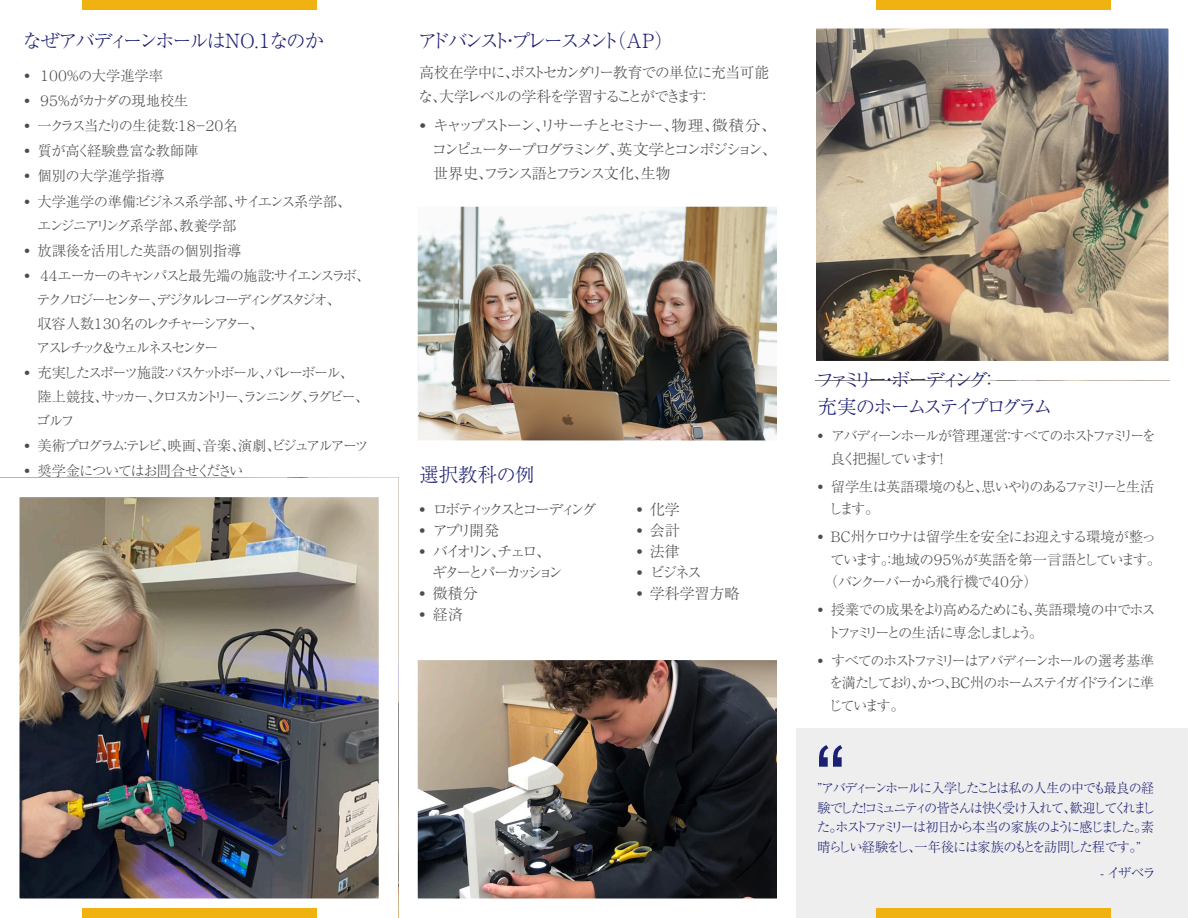
<style>
.page{position:relative;width:1188px;height:918px;background:#fff}
.page>*{position:absolute;margin:0;border:0;box-sizing:border-box;transform-origin:0 0}
.t1{font:300 19.5px/27px "Ryumin Pr 6 N";letter-spacing:-.18em;color:#1c2072}
.t2{font:300 19.5px "Ryumin Pr 6 N";letter-spacing:-.11em;color:#1c2072}
.t3{font:300 19.5px "Ryumin Pr 6 N";letter-spacing:-.185em;color:#1c2072}
.t4{font:300 19.5px "Ryumin Pr 6 N";letter-spacing:-.145em;color:#1c2072}
.t5{font:300 15px/24px "Ryumin Pr 6 N";letter-spacing:-.165em;color:#4b4c4d;text-align:justify;scale:1.05 1}
.t6{font:300 15px/24px "Ryumin Pr 6 N";letter-spacing:-.095em;color:#4b4c4d}
.t7{font:300 15px "Ryumin Pr 6 N";letter-spacing:-.165em;color:#4b4c4d}
.t8{font:300 15px/21px "Ryumin Pr 6 N";letter-spacing:-.215em;color:#4b4c4d}
.t9{font:300 15px "Ryumin Pr 6 N";letter-spacing:-.235em;color:#4b4c4d}
.t10{font:300 14.25px/22.5px "Ryumin Pr 6 N";letter-spacing:-.135em;color:#4b4c4d}
.t11{font:300 14.25px/24px "Ryumin Pr 6 N";letter-spacing:-.195em;color:#4b4c4d}
.t12{font:300 14.25px/24px "Ryumin Pr 6 N";letter-spacing:-.18em;color:#4b4c4d}
.t13{font:300 14.25px/24px "Ryumin Pr 6 N";letter-spacing:-.085em;color:#4b4c4d}
.t14{font:300 14.25px "Ryumin Pr 6 N";letter-spacing:-.08em;color:#4b4c4d}
.t15{font:300 14.25px/22.5px "Ryumin Pr 6 N";letter-spacing:-.165em;color:#4b4c4d}
.t16{font:300 14.25px "Ryumin Pr 6 N";letter-spacing:-.16em;color:#4b4c4d}
.t17{font:300 14.25px "Ryumin Pr 6 N";letter-spacing:-.02em;color:#4b4c4d}
.t18{font:300 14.25px "Ryumin Pr 6 N";letter-spacing:-.115em;color:#4b4c4d}
.t19{font:300 14.25px "Ryumin Pr 6 N";color:#4b4c4d}
.t20{font:300 14.25px "Ryumin Pr 6 N";letter-spacing:-.185em;color:#4b4c4d}
.t21{font:300 14.25px "Ryumin Pr 6 N";letter-spacing:-.095em;color:#4b4c4d}
.t22{font:300 13.5px/19.5px "Ryumin Pr 6 N";letter-spacing:-.12em;color:#1c2072;text-align:justify;scale:.96 1}
.t23{font:300 13.5px "Ryumin Pr 6 N";letter-spacing:-.12em;color:#1c2072}
</style>
<div class="page">
<img style="left:419px;top:662px;width:356px;height:235px">
<img style="left:817px;top:30px;width:350px;height:329px">
<img style="left:21px;top:499px;width:356px;height:398px">
<div style="left:796px;top:729px;width:392px;height:189px;background:#eeeeef"></div>
<svg style="left:819px;top:745px;width:23px;height:22px"></svg>
<img style="left:419px;top:208px;width:356px;height:231px">
<div style="left:82px;top:0;width:235px;height:10px;background:#efb211"></div>
<div style="left:876px;top:908px;width:234px;height:10px;background:#efb211"></div>
<div style="left:82px;top:908px;width:235px;height:10px;background:#efb211"></div>
<div style="left:876px;top:0;width:234px;height:10px;background:#efb211"></div>
<p class="t2" style="left:22px;top:26px;width:303px">なぜアバディーンホールはNO.１なのか</p>
<p class="t19" style="left:24px;top:65px;width:141px">• １００％の大学進学率</p>
<p class="t14" style="left:24px;top:90px;width:166px">• ９５％がカナダの現地校生</p>
<p class="t20" style="left:24px;top:115px;width:215px">• 一クラス当たりの生徒数：１８－２０名</p>
<p class="t17" style="left:24px;top:140px;width:176px">• 質が高く経験豊富な教師陣</p>
<p class="t19" style="left:24px;top:165px;width:142px">• 個別の大学進学指導</p>
<p class="t13" style="left:37px;top:188px;width:315px;text-indent:-13px">• 大学進学の準備：ビジネス系学部、サイエンス系学部、エンジニアリング系学部、教養学部</p>
<p class="t17" style="left:24px;top:239px;width:219px">• 放課後を活用した英語の個別指導</p>
<p class="t11" style="left:36px;top:263px;width:335px;text-indent:-12px">• ４４エーカーのキャンパスと最先端の施設；サイエンスラボ、テクノロジーセンター、デジタルレコーディングスタジオ、<br>収容人数１３０名のレクチャーシアター、<br>アスレチック＆ウェルネスセンター</p>
<p class="t12" style="left:36px;top:360px;width:335px;text-indent:-12px">• 充実したスポーツ施設：バスケットボール、バレーボール、陸上競技、サッカー、クロスカントリー、ランニング、ラグビー、ゴルフ</p>
<p class="t16" style="left:24px;top:434px;width:346px">• 美術プログラム：テレビ、映画、音楽、演劇、ビジュアルアーツ</p>
<p class="t21" style="left:24px;top:459px;width:221px">• 奨学金についてはお問合せください</p>
<p class="t3" style="left:418px;top:26px;width:257px">アドバンスト・プレースメント（AP）</p>
<p class="t6" style="left:418px;top:59px;width:352px">高校在学中に、ポストセカンダリー教育での単位に充当可能な、大学レベルの学科を学習することができます：</p>
<p class="t5" style="left:431px;top:113px;width:331px;text-indent:-12px">• キャップストーン、リサーチとセミナー、物理、微積分、コンピュータープログラミング、英文学とコンポジション、世界史、フランス語とフランス文化、生物</p>
<p class="t4" style="left:419px;top:459px;width:117px">選択教科の例</p>
<p class="t9" style="left:419px;top:497px;width:179px">• ロボティックスとコーディング</p>
<p class="t7" style="left:419px;top:518px;width:81px">• アプリ開発</p>
<p class="t8" style="left:432px;top:540px;width:133px;text-indent:-13px">• バイオリン、チェロ、ギターとパーカッション</p>
<p class="t7" style="left:419px;top:581px;width:60px">• 微積分</p>
<p class="t7" style="left:419px;top:602px;width:45px">• 経済</p>
<p class="t7" style="left:636px;top:497px;width:45px">• 化学</p>
<p class="t7" style="left:636px;top:518px;width:45px">• 会計</p>
<p class="t7" style="left:636px;top:539px;width:45px">• 法律</p>
<p class="t7" style="left:636px;top:560px;width:67px">• ビジネス</p>
<p class="t7" style="left:636px;top:581px;width:104px">• 学科学習方略</p>
<p class="t1" style="left:815px;top:365px;width:239px">ファミリー・ボーディング：<br>充実のホームステイプログラム</p>
<p class="t10" style="left:831px;top:424px;width:326px;text-indent:-13px">• アバディーンホールが管理運営：すべてのホストファミリーを良く把握しています！</p>
<p class="t15" style="left:828px;top:474px;width:327px;text-indent:-11px">• 留学生は英語環境のもと、思いやりのあるファミリーと生活します。</p>
<p class="t14" style="left:818px;top:526px;width:340px">• BC州ケロウナは留学生を安全にお迎えする環境が整っ</p>
<p class="t18" style="left:830px;top:548px;width:333px">ています。：地域の９５％が英語を第一言語としています。</p>
<p class="t10" style="left:824px;top:570px;width:215px">（バンクーバーから飛行機で４０分）</p>
<p class="t10" style="left:827px;top:598px;width:330px;text-indent:-9px">• 授業での成果をより高めるためにも、英語環境の中でホストファミリーとの生活に専念しましょう。</p>
<p class="t10" style="left:828px;top:648px;width:328px;text-align:justify;text-indent:-11px">• すべてのホストファミリーはアバディーンホールの選考基準を満たしており、かつ、BC州のホームステイガイドラインに準じています。</p>
<p class="t22" style="left:817px;top:777px;width:354px">”アバディーンホールに入学したことは私の人生の中でも最良の経験でした！コミュニティの皆さんは快く受け入れて、歓迎してくれました。ホストファミリーは初日から本当の家族のように感じました。素晴らしい経験をし、一年後には家族のもとを訪問した程です。”　</p>
<p class="t23" style="left:1101px;top:862px;width:57px">- イザベラ</p>
</div>
